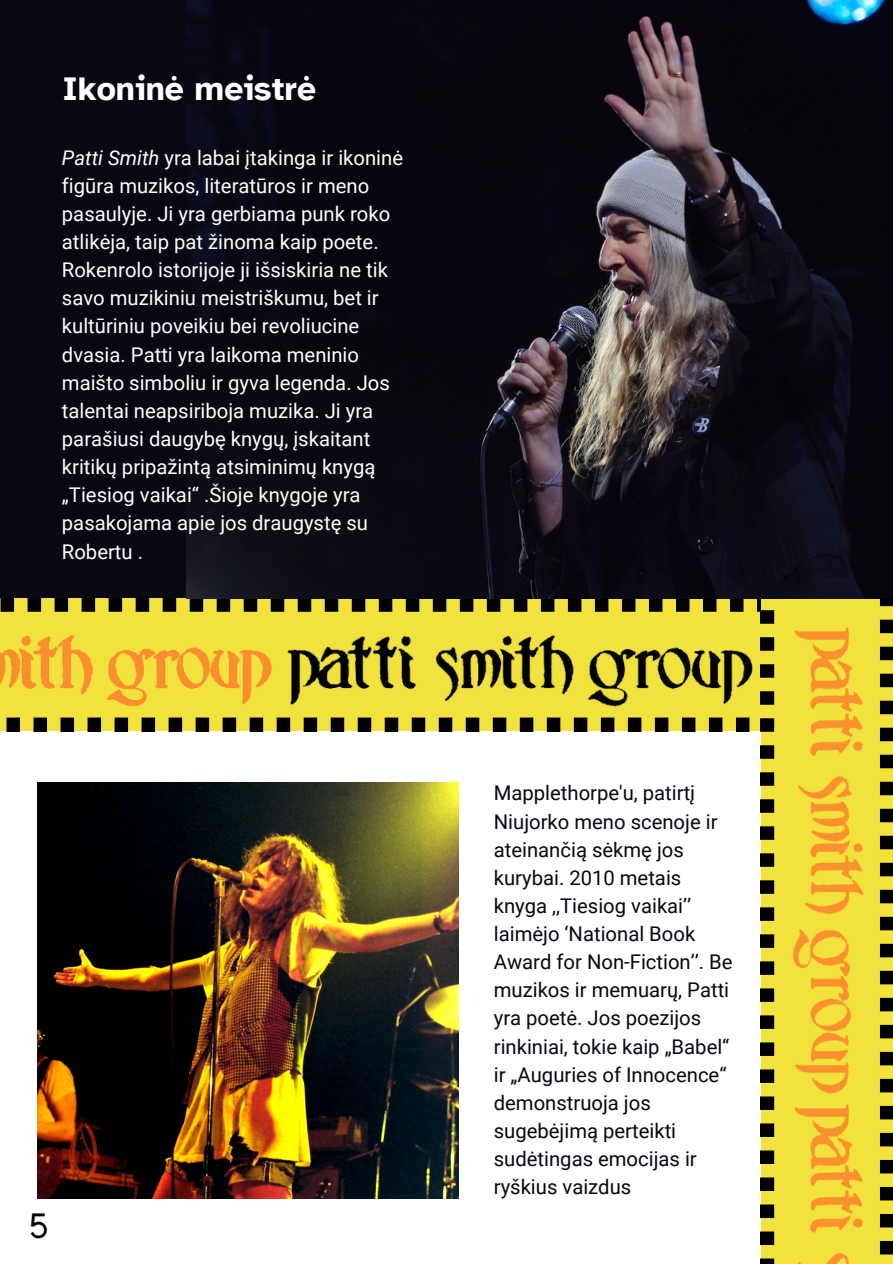
<style>
.page{position:relative;width:893px;height:1264px;background:#fff}
.page>*{position:absolute;margin:0;border:0;box-sizing:border-box;transform-origin:0 0}
.t1{font:700 33.6px "Atkinson Hyperlegible";color:#fff}
.t2{font:33px "Coco Bike R";color:#000}
.t3{font:20.25px/28.2px "Roboto";color:#fff}
.t4{font:20.25px/28.2px "Roboto";color:#080712}
.s1{font-style:italic}
</style>
<div class="page">
<div style="left:0;top:0;width:257px;height:598px;background:#080712"></div>
<svg style="left:0;top:598px;width:760px;height:133px;background:#aea32c"></svg>
<svg style="left:760px;top:598px;width:132px;height:665px;background:#b4a930"></svg>
<img style="left:38px;top:782px;width:421px;height:416px">
<img style="left:186px;top:0;width:706px;height:598px">
<img style="left:0;top:631px;width:277px;height:83px">
<img style="left:280px;top:631px;width:477px;height:83px">
<img style="left:785px;top:621px;width:82px;height:642px">
<p class="t1" style="left:62px;top:68px;width:255px">Ikoninė meistrė</p>
<p class="t3" style="left:62px;top:144px;width:342px"><span class="s1">Patti Smith</span> yra labai įtakinga ir ikoninė figūra muzikos, literatūros ir meno pasaulyje. Ji yra gerbiama punk roko atlikėja, taip pat žinoma kaip poete.<br>Rokenrolo istorijoje ji išsiskiria ne tik savo muzikiniu meistriškumu, bet ir kultūriniu poveikiu bei revoliucine dvasia. Patti yra laikoma meninio maišto simboliu ir gyva legenda. Jos talentai neapsiriboja muzika. Ji yra parašiusi daugybę knygų, įskaitant kritikų pripažintą atsiminimų knygą „Tiesiog vaikai“ .Šioje knygoje yra pasakojama apie jos draugystę su Robertu .</p>
<p class="t2" style="left:28px;top:1207px;width:21px">5</p>
<p class="t4" style="left:494px;top:779px;width:240px">Mapplethorpe'u, patirtį<br>Niujorko meno scenoje ir ateinančią sėkmę jos kurybai. 2010 metais knyga ,,Tiesiog vaikai’’ laimėjo ‘National Book<br>Award for Non-Fiction’’. Be muzikos ir memuarų, Patti yra poetė. Jos poezijos rinkiniai, tokie kaip „Babel“ ir „Auguries of Innocence“ demonstruoja jos sugebėjimą perteikti sudėtingas emocijas ir ryškius vaizdus</p>
</div>
